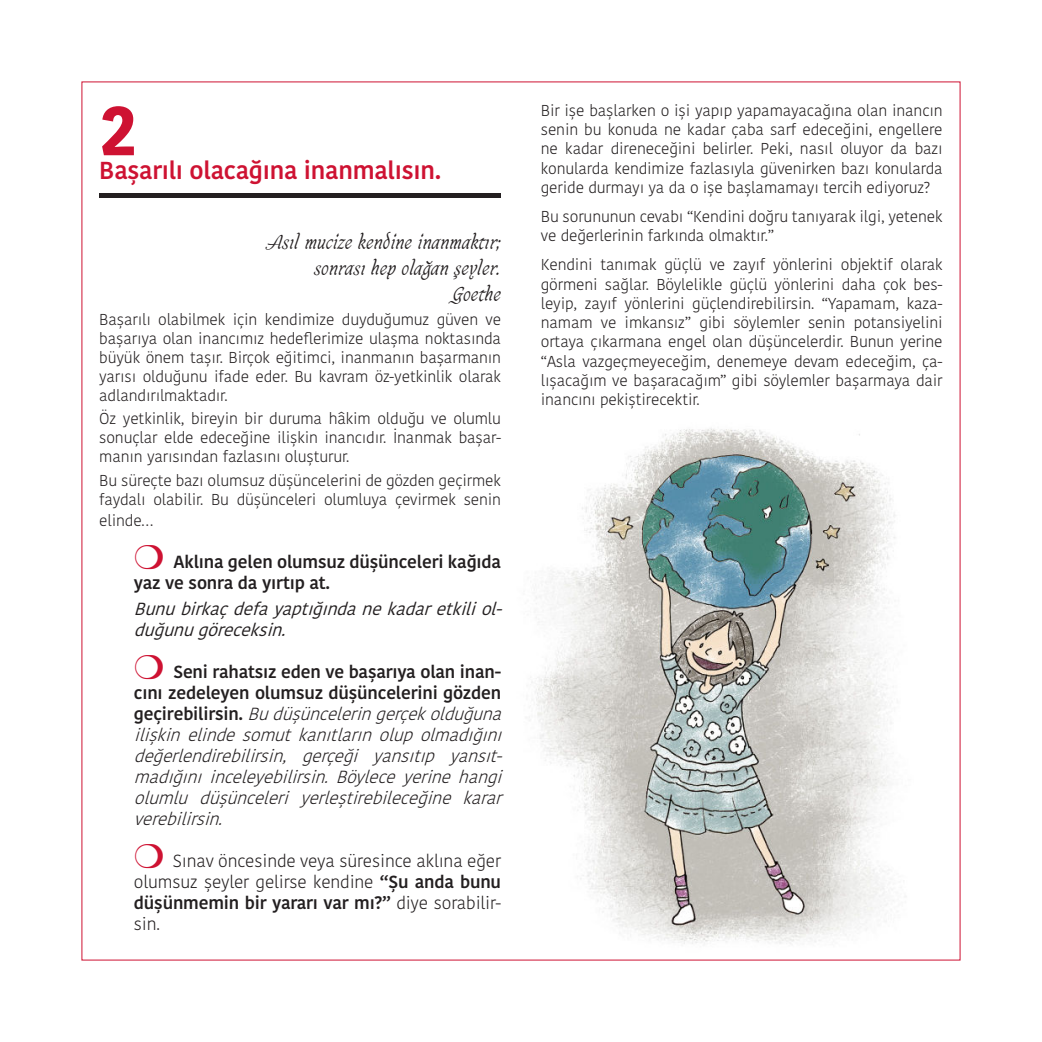
<style>
.page{position:relative;width:1042px;height:1042px;background:#fff}
.page>*{position:absolute;margin:0;border:0;box-sizing:border-box;transform-origin:0 0}
.t1{font:700 70px "Kohinoor Bangla";color:#ce1232}
.t2{font:600 24.5px "Kohinoor Bangla";letter-spacing:-.01em;color:#ce1232}
.t3{font:italic 300 17.5px/21px "Kohinoor Bangla";color:#231f20}
.t4{font:300 17.5px/21px "Kohinoor Bangla";letter-spacing:-.01em;color:#231f20;text-align:justify}
.t5{font:17.5px/25.9px "Caligraf Light PERSONALUSE";letter-spacing:.02em;color:#231f20;text-align:right}
.t6{font:600 17.5px/21px "Kohinoor Bangla";letter-spacing:-.01em;color:#231f20}
.t7{font:italic 17.5px/21px "Kohinoor Bangla";color:#231f20}
.t8{font:300 15.75px/19.2px "Kohinoor Bangla";letter-spacing:-.01em;color:#231f20;text-align:justify}
.s1{font-family:"Monotype Sorts";font-weight:400;font-size:35px;color:#ce1232}
.s2{font-family:"Monotype Sorts";font-weight:400;font-style:normal;font-size:35px;color:#ce1232}
.s3{font-weight:600;font-style:normal}
.s4{font-weight:600}
</style>
<div class="page">
<img style="left:529px;top:428px;width:377px;height:516px">
<div style="left:99px;top:193px;width:402px;height:5px;background:#231f20"></div>
<h1 class="t1" style="left:99px;top:89px;width:39px">2</h1>
<h2 class="t2" style="left:99px;top:156px;width:344px">Başarılı olacağına inanmalısın.</h2>
<p class="t5" style="left:266px;top:229px;width:236px">Asıl mucize kendine inanmaktır; sonrası hep olağan şeyler.<br>Goethe</p>
<p class="t8" style="left:99px;top:310px;width:403px">Başarılı olabilmek için kendimize duyduğumuz güven ve başarıya olan inancımız hedeflerimize ulaşma noktasında büyük önem taşır. Birçok eğitimci, inanmanın başarmanın yarısı olduğunu ifade eder. Bu kavram öz-yetkinlik olarak adlandırılmaktadır.</p>
<p class="t8" style="left:99px;top:409px;width:403px">Öz yetkinlik, bireyin bir duruma hâkim olduğu ve olumlu sonuçlar elde edeceğine ilişkin inancıdır. İnanmak başar&shy;manın yarısından fazlasını oluşturur.</p>
<p class="t8" style="left:99px;top:471px;width:403px">Bu süreçte bazı olumsuz düşüncelerini de gözden geçirmek faydalı olabilir. Bu düşünceleri olumluya çevirmek senin</p>
<p class="t8" style="left:99px;top:511px;width:56px">elinde…</p>
<p class="t6" style="left:134px;top:551px;width:369px"><span class="s1">M</span> Aklına gelen olumsuz düşünceleri kağıda yaz ve sonra da yırtıp at.</p>
<p class="t7" style="left:134px;top:599px;width:374px">Bunubirkaçdefayaptığındanekadaretkiliol&shy;duğunugöreceksin.</p>
<p class="t3" style="left:134px;top:661px;width:374px"><span class="s2">M</span> <span class="s3">Seni rahatsız eden ve başarıya olan inan&shy;cını zedeleyen olumsuz düşüncelerini gözden g e ç i r e b i l i rs i n .</span> Budüşünceleringerçekolduğuna ilişkin elinde somut kanıtların olup olmadığını değerlendirebilirsin, gerçeği yansıtıp yansıt&shy;madığını inceleyebilirsin. Böylece yerine hangi olumlu düşünceleri yerleştirebileceğine karar verebilirsin.</p>
<p class="t4" style="left:134px;top:850px;width:369px"><span class="s1">M</span> Sınav öncesinde veya süresince aklına eğer olumsuz şeyler gelirse kendine <span class="s4">“Şu anda bunu düşünmemin bir yararı var mı?”</span> diye sorabilir&shy;sin.</p>
<p class="t8" style="left:541px;top:101px;width:403px">Bir işe başlarken o işi yapıp yapamayacağına olan inancın senin bu konuda ne kadar çaba sarf edeceğini, engellere ne kadar direneceğini belirler. Peki, nasıl oluyor da bazı konularda kendimize fazlasıyla güvenirken bazı konularda geride durmayı ya da o işe başlamamayı tercih ediyoruz?</p>
<p class="t8" style="left:541px;top:207px;width:403px">Bu sorununun cevabı “Kendini doğru tanıyarak ilgi, yetenek ve değerlerinin farkında olmaktır.”</p>
<p class="t8" style="left:541px;top:255px;width:403px">Kendini tanımak güçlü ve zayıf yönlerini objektif olarak görmeni sağlar. Böylelikle güçlü yönlerini daha çok bes&shy;leyip, zayıf yönlerini güçlendirebilirsin. “Yapamam, kaza&shy;namam ve imkansız” gibi söylemler senin potansiyelini ortaya çıkarmana engel olan düşüncelerdir. Bunun yerine “Asla vazgeçmeyeceğim, denemeye devam edeceğim, ça&shy;lışacağım ve başaracağım” gibi söylemler başarmaya dair inancını pekiştirecektir.</p>
</div>
